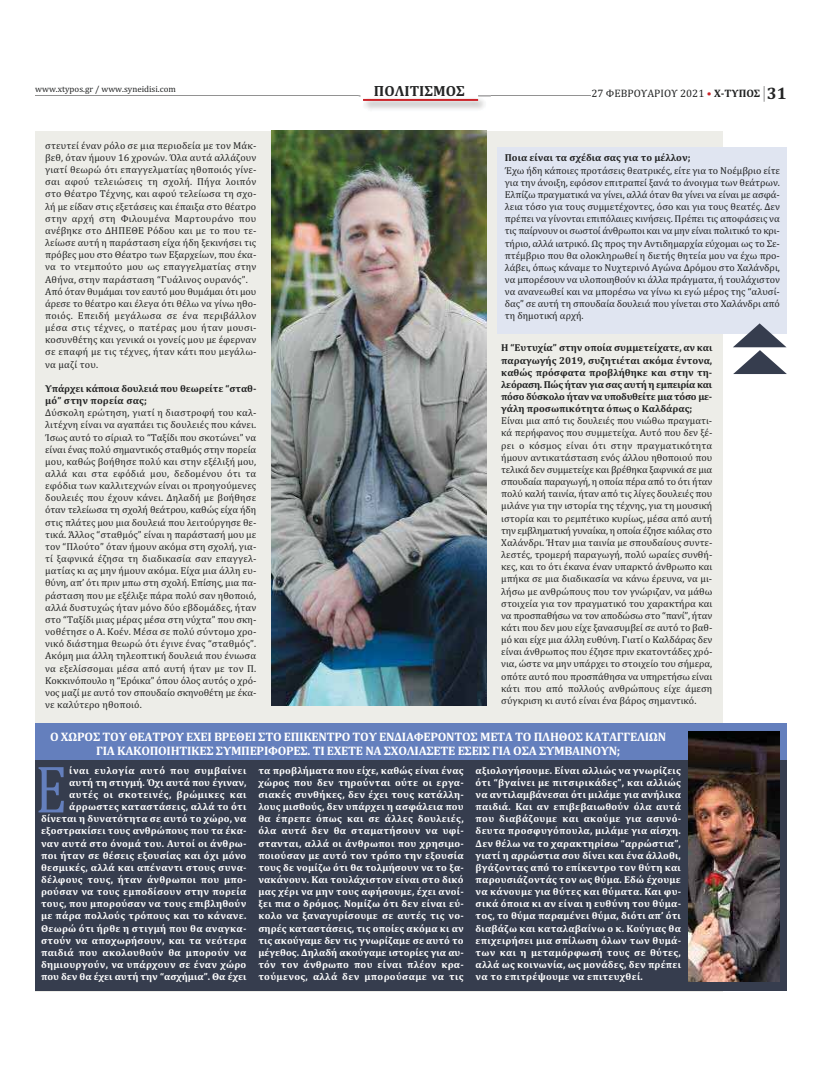
<style>
.page{position:relative;width:822px;height:1077px;background:#fff}
.page>*{position:absolute;margin:0;border:0;box-sizing:border-box;transform-origin:0 0}
.t1{font:67.9px "Cambria";color:#647fbd;scale:.81 1}
.t2{font:700 14.9px "Cambria";color:#262425}
.t3{font:700 12.4px/13.7px "Cambria";letter-spacing:-.02em;color:#fff;text-align:center}
.t4{font:10.9px "Cambria";color:#232424}
.t5{font:10.1px/12.2px "Cambria";letter-spacing:.015em;color:#232424;text-align:justify}
.t6{font:700 10.1px/12.2px "Cambria";letter-spacing:.025em;color:#fff;text-align:justify}
.t7{font:700 10.1px/12.2px "Cambria";color:#232424}
.t8{font:8.9px "Cambria";color:#232424}
.s1{color:#cb242a}
.s2{font-weight:700}
.s3{font-weight:700;font-size:16.9px}
</style>
<div class="page">
<div style="left:35px;top:131px;width:687px;height:861px;background:#edede8"></div>
<div style="left:498px;top:147px;width:289px;height:187px;background:#e0e5f1"></div>
<div style="left:35px;top:723px;width:752px;height:37px;background:#647fbd"></div>
<div style="left:35px;top:760px;width:752px;height:231px;background:#363d4e"></div>
<svg style="left:733px;top:323px;width:54px;height:51px"></svg>
<hr style="left:35px;top:95px;width:555px;height:1px;background:#929292">
<img style="left:359px;top:95px;width:132px;height:15px">
<img style="left:361px;top:95px;width:117px;height:4px">
<svg style="left:375px;top:95px;width:89px;height:1px"></svg>
<hr style="left:363px;top:99px;width:115px;height:2px;background:#cb242a">
<svg style="left:764px;top:86px;width:1px;height:16px"></svg>
<img style="left:272px;top:131px;width:214px;height:575px">
<img style="left:689px;top:731px;width:90px;height:250px">
<p class="t8" style="left:35px;top:86px;width:142px">www.xtypos.gr / www.syneidisi.com</p>
<h2 class="t2" style="left:374px;top:86px;width:93px">ΠΟΛΙΤΙΣΜΟΣ</h2>
<p class="t5" style="left:45px;top:140px;width:213px;text-align:left">στευτεί έναν ρόλο σε μια περιοδεία με τον Μάκ‐ βεθ, όταν ήμουν 16 χρονών. Όλα αυτά αλλάζουν γιατί θεωρώ ότι επαγγελματίας ηθοποιός γίνε‐ σαι αφού τελειώσεις τη σχολή. Πήγα λοιπόν στο Θέατρο Τέχνης, και αφού τελείωσα τη σχο‐ λή με είδαν στις εξετάσεις και έπαιξα στο θέατρο στην αρχή στη Φιλουµένα Μαρτουράνο που ανέβηκε στο ΔΗΠΕΘΕ Ρόδου και με το που τε‐ λείωσε αυτή η παράσταση είχα ήδη ξεκινήσει τις πρόβες μου στο Θέατρο των Εξαρχείων, που έκα‐ να το ντεμπούτο μου ως επαγγελματίας στην Αθήνα, στην παράσταση “Γυάλινος ουρανός”.<br>Από όταν θυμάμαι τον εαυτό μου θυμάμαι ότι μου άρεσε το θέατρο και έλεγα ότι θέλω να γίνω ηθο‐ ποιός. Επειδή μεγάλωσα σε ένα περιβάλλον μέσα στις τέχνες, ο πατέρας μου ήταν μουσι‐ κοσυνθέτης και γενικά οι γονείς μου με έφερναν σε επαφή με τις τέχνες, ήταν κάτι που μεγάλω‐ να μαζί του.</p>
<p class="t7" style="left:45px;top:383px;width:213px">Υπάρχει κάποια δουλειά που θεωρείτε “σταθ‑ μό” στην πορεία σας;</p>
<p class="t5" style="left:45px;top:408px;width:213px">Δύσκολη ερώτηση, γιατί η διαστροφή του καλ‐ λιτέχνη είναι να αγαπάει τις δουλειές που κάνει.<br>Ίσως αυτό το σίριαλ το “Ταξίδι που σκοτώνει” να είναι ένας πολύ σημαντικός σταθμός στην πορεία μου, καθώς βοήθησε πολύ και στην εξέλιξή μου, αλλά και στα εφόδιά μου, δεδομένου ότι τα εφόδια των καλλιτεχνών είναι οι προηγούμενες δουλειές που έχουν κάνει. Δηλαδή με βοήθησε όταν τελείωσα τη σχολή θεάτρου, καθώς είχα ήδη στις πλάτες μου μια δουλειά που λειτούργησε θε‐ τικά. Άλλος “σταθμός” είναι η παράστασή μου με τον “Πλούτο” όταν ήμουν ακόμα στη σχολή, για‐ τί ξαφνικά έζησα τη διαδικασία σαν επαγγελ‐ ματίας κι ας μην ήμουν ακόμα. Είχα μια άλλη ευ‐ θύνη, απ’ ότι πριν μπω στη σχολή. Επίσης, μια πα‐ ράσταση που με εξέλιξε πάρα πολύ σαν ηθοποιό, αλλά δυστυχώς ήταν μόνο δύο εβδομάδες, ήταν στο “Ταξίδι μιας μέρας μέσα στη νύχτα” που σκη‐ νοθέτησε ο Α. Κοέν. Μέσα σε πολύ σύντομο χρο‐ νικό διάστημα θεωρώ ότι έγινε ένας “σταθμός”.<br>Ακόμη μια άλλη τηλεοπτική δουλειά που ένιωσα να εξελίσσομαι μέσα από αυτή ήταν με τον Π.<br>Κοκκινόπουλο η “Ερόικα” όπου όλος αυτός ο χρό‐ νος μαζί με αυτό τον σπουδαίο σκηνοθέτη με έκα‐ νε καλύτερο ηθοποιό.</p>
<p class="t4" style="left:591px;top:89px;width:197px">27 ΦΕΒΡΟΥΑΡΙΟΥ 2021 <span class="s1">•</span> <span class="s2">Χ‑ΤΥΠΟΣ</span> <span class="s3">31</span></p>
<p class="t7" style="left:505px;top:153px;width:187px">Ποια είναι τα σχέδια σας για το μέλλον;</p>
<p class="t5" style="left:505px;top:165px;width:277px">Έχω ήδη κάποιες προτάσεις θεατρικές, είτε για το Νοέμβριο είτε για την άνοιξη, εφόσον επιτραπεί ξανά το άνοιγμα των θεάτρων.<br>Ελπίζω πραγματικά να γίνει, αλλά όταν θα γίνει να είναι με ασφά‐ λεια τόσο για τους συμμετέχοντες, όσο και για τους θεατές. Δεν πρέπει να γίνονται επιπόλαιες κινήσεις. Πρέπει τις αποφάσεις να τις παίρνουν οι σωστοί άνθρωποι και να μην είναι πολιτικό το κρι‐ τήριο, αλλά ιατρικό. Ως προς την Αντιδημαρχία εύχομαι ως το Σε‐ πτέμβριο που θα ολοκληρωθεί η διετής θητεία μου να έχω προ‐ λάβει, όπως κάναμε το Νυχτερινό Αγώνα Δρόμου στο Χαλάνδρι, να μπορέσουν να υλοποιηθούν κι άλλα πράγματα, ή τουλάχιστον να ανανεωθεί και να μπορέσω να γίνω κι εγώ μέρος της “αλυσί‐ δας” σε αυτή τη σπουδαία δουλειά που γίνεται στο Χαλάνδρι από τη δημοτική αρχή.</p>
<p class="t7" style="left:501px;top:343px;width:213px;text-align:justify">Η “Ευτυχία” στην οποία συμμετείχατε, αν και παραγωγής 2019, συζητιέται ακόμα έντονα, καθώς πρόσφατα προβλήθηκε και στην τη‑ λεόραση. Πώς ήταν για σας αυτή η εμπειρία και πόσο δύσκολο ήταν να υποδυθείτε μια τόσο με‑ γάλη προσωπικότητα όπως ο Καλδάρας;</p>
<p class="t5" style="left:501px;top:416px;width:213px">Είναι μια από τις δουλειές που νιώθω πραγματι‐ κά περήφανος που συμμετείχα. Αυτό που δεν ξέ‐ ρει ο κόσμος είναι ότι στην πραγματικότητα ήμουν αντικατάσταση ενός άλλου ηθοποιού που τελικά δεν συμμετείχε και βρέθηκα ξαφνικά σε μια σπουδαία παραγωγή, η οποία πέρα από το ότι ήταν πολύ καλή ταινία, ήταν από τις λίγες δουλειές που μιλάνε για την ιστορία της τέχνης, για τη μουσική ιστορία και το ρεμπέτικο κυρίως, μέσα από αυτή την εμβληματική γυναίκα, η οποία έζησε κιόλας στο Χαλάνδρι. Ήταν μια ταινία με σπουδαίους συντε‐ λεστές, τρομερή παραγωγή, πολύ ωραίες συνθή‐ κες, και το ότι έκανα έναν υπαρκτό άνθρωπο και μπήκα σε μια διαδικασία να κάνω έρευνα, να μι‐ λήσω με ανθρώπους που τον γνώριζαν, να μάθω στοιχεία για τον πραγματικό του χαρακτήρα και να προσπαθήσω να τον αποδώσω στο “πανί”, ήταν κάτι που δεν μου είχε ξανασυμβεί σε αυτό το βαθ‐ μό και είχε μια άλλη ευθύνη. Γιατί ο Καλδάρας δεν είναι άνθρωπος που έζησε πριν εκατοντάδες χρό‐ νια, ώστε να μην υπάρχει το στοιχείο του σήμερα, οπότε αυτό που προσπάθησα να υπηρετήσω είναι κάτι που από πολλούς ανθρώπους είχε άμεση σύγκριση κι αυτό είναι ένα βάρος σημαντικό.</p>
<p class="t3" style="left:50px;top:731px;width:618px">Ο ΧΩΡΟΣ ΤΟΥ ΘΕΑΤΡΟΥ ΕΧΕΙ ΒΡΕΘΕΙ ΣΤΟ ΕΠΙΚΕΝΤΡΟ ΤΟΥ ΕΝΔΙΑΦΕΡΟΝΤΟΣ ΜΕΤΑ ΤΟ ΠΛΗΘΟΣ ΚΑΤΑΓΓΕΛΙΩΝ<br>ΓΙΑ ΚΑΚΟΠΟΙΗΤΙΚΕΣ ΣΥΜΠΕΡΙΦΟΡΕΣ. ΤΙ ΕΧΕΤΕ ΝΑ ΣΧΟΛΙΑΣΕΤΕ ΕΣΕΙΣ ΓΙΑ ΟΣΑ ΣΥΜΒΑΙΝΟΥΝ;</p>
<h1 class="t1" style="left:35px;top:765px;width:40px">Ε</h1>
<p class="t6" style="left:41px;top:765px;width:207px;text-align:right">ίναι ευλογία αυτό που συμβαίνει<br>αυτή τη στιγμή. Όχι αυτά που έγιναν, αυτές οι σκοτεινές, βρώμικες και άρρωστες καταστάσεις, αλλά το ότι δίνεται η δυνατότητα σε αυτό το χώρο, να εξοστρακίσει τους ανθρώπους που τα έκα‑ ναν αυτά στο όνομά του. Αυτοί οι άνθρω‑ ποι ήταν σε θέσεις εξουσίας και όχι μόνο θεσμικές, αλλά και απέναντι στους συνα‑ δέλφους τους, ήταν άνθρωποι που μπο‑ ρούσαν να τους εμποδίσουν στην πορεία τους, που μπορούσαν να τους επιβληθούν με πάρα πολλούς τρόπους και το κάνανε.<br>Θεωρώ ότι ήρθε η στιγμή που θα αναγκα‑ στούν να αποχωρήσουν, και τα νεότερα παιδιά που ακολουθούν θα μπορούν να δημιουργούν, να υπάρχουν σε έναν χώρο που δεν θα έχει αυτή την “ασχήμια”. Θα έχει</p>
<p class="t6" style="left:258px;top:765px;width:207px">τα προβλήματα που είχε, καθώς είναι ένας χώρος που δεν τηρούνται ούτε οι εργα‑ σιακές συνθήκες, δεν έχει τους κατάλλη‑ λους μισθούς, δεν υπάρχει η ασφάλεια που θα έπρεπε όπως και σε άλλες δουλειές, όλα αυτά δεν θα σταματήσουν να υφί‑ στανται, αλλά οι άνθρωποι που χρησιμο‑ ποιούσαν με αυτό τον τρόπο την εξουσία τους δε νομίζω ότι θα τολμήσουν να το ξα‑ νακάνουν. Και τουλάχιστον είναι στο δικό μας χέρι να μην τους αφήσουμε, έχει ανοί‑ ξει πια ο δρόμος. Νομίζω ότι δεν είναι εύ‑ κολο να ξαναγυρίσουμε σε αυτές τις νο‑ σηρές καταστάσεις, τις οποίες ακόμα κι αν τις ακούγαμε δεν τις γνωρίζαμε σε αυτό το μέγεθος. Δηλαδή ακούγαμε ιστορίες για αυ‑ τόν τον άνθρωπο που είναι πλέον κρα‑ τούμενος, αλλά δεν μπορούσαμε να τις</p>
<p class="t6" style="left:476px;top:765px;width:207px">αξιολογήσουμε. Είναι αλλιώς να γνωρίζεις ότι “βγαίνει με πιτσιρικάδες”, και αλλιώς να αντιλαμβάνεσαι ότι μιλάμε για ανήλικα παιδιά. Και αν επιβεβαιωθούν όλα αυτά που διαβάζουμε και ακούμε για ασυνό‑ δευτα προσφυγόπουλα, μιλάμε για αίσχη.<br>Δεν θέλω να το χαρακτηρίσω “αρρώστια”, γιατί η αρρώστια σου δίνει και ένα άλλοθι, βγάζοντας από το επίκεντρο τον θύτη και παρουσιάζοντάς τον ως θύμα. Εδώ έχουμε να κάνουμε για θύτες και θύματα. Και φυ‑ σικά όποια κι αν είναι η ευθύνη του θύμα‑ τος, το θύμα παραμένει θύμα, διότι απ’ ότι διαβάζω και καταλαβαίνω ο κ. Κούγιας θα επιχειρήσει μια σπίλωση όλων των θυμά‑ των και η μεταμόρφωσή τους σε θύτες, αλλά ως κοινωνία, ως μονάδες, δεν πρέπει να το επιτρέψουμε να επιτευχθεί.</p>
</div>
